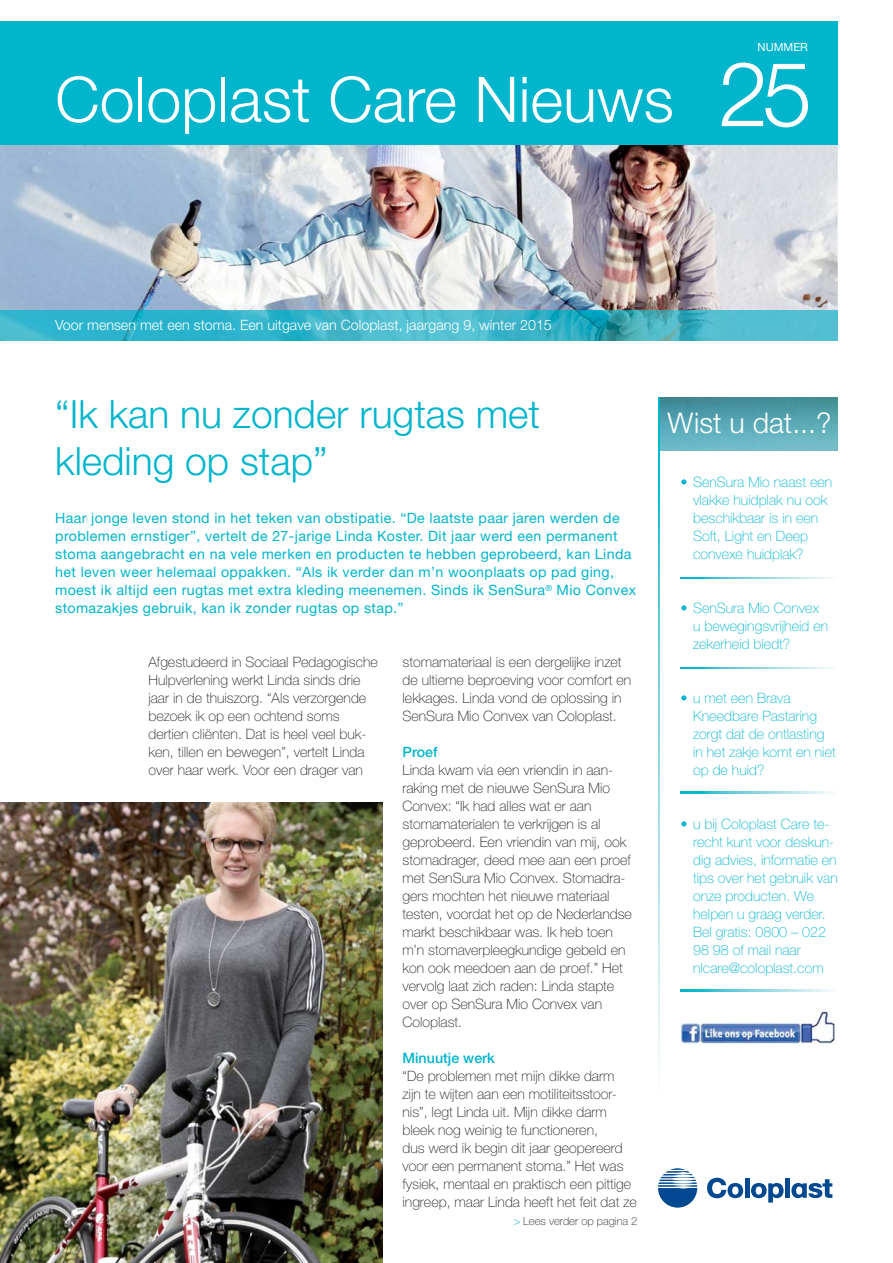
<style>
.page{position:relative;width:893px;height:1263px;background:#fff}
.page>*{position:absolute;margin:0;border:0;box-sizing:border-box;transform-origin:0 0}
.t1{font:300 63px "Helvetica Neue";color:#fff}
.t2{font:300 39px/46.5px "Helvetica Neue";color:#00b5cc}
.t3{font:300 28.5px "Helvetica Neue";color:#fff}
.t4{font:100 14.25px/18px "Helvetica Neue";color:#231f20}
.t5{font:14.25px/18px "Helvetica Neue";letter-spacing:.025em;color:#00b5cc}
.t6{font:100 14.25px/18px "Helvetica Neue";color:#00b5cc}
.t7{font:300 14.25px "Helvetica Neue";color:#fff}
.t8{font:500 14.25px "Helvetica Neue";color:#00b5cc}
.t9{font:100 11.25px "Helvetica Neue";color:#231f20}
.t10{font:11.25px "Helvetica Neue";color:#fff}
.s1{font-size:90px}
.s2{color:#00b5cc}
</style>
<div class="page">
<img style="left:0;top:145px;width:838px;height:165px">
<div style="left:0;top:21px;width:838px;height:124px;background:#00b5cc"></div>
<img style="left:0;top:310px;width:838px;height:30px">
<svg style="left:707px;top:1178px;width:36px;height:20px"></svg>
<hr style="left:745px;top:1178px;width:4px;height:20px;background:#004990">
<div style="left:785px;top:1178px;width:5px;height:20px;background:#004990"></div>
<svg style="left:751px;top:1183px;width:32px;height:20px"></svg>
<svg style="left:791px;top:1179px;width:41px;height:19px"></svg>
<svg style="left:658px;top:1168px;width:39px;height:40px"></svg>
<img style="left:659px;top:397px;width:179px;height:54px">
<svg style="left:658px;top:397px;width:1px;height:678px"></svg>
<svg style="left:680px;top:667px;width:153px;height:2px"></svg>
<svg style="left:680px;top:577px;width:153px;height:2px"></svg>
<svg style="left:680px;top:990px;width:153px;height:1px"></svg>
<svg style="left:680px;top:792px;width:153px;height:1px"></svg>
<img style="left:680px;top:1011px;width:155px;height:33px">
<img style="left:0;top:802px;width:383px;height:461px">
<p class="t10" style="left:757px;top:43px;width:52px">NUMMER</p>
<h1 class="t1" style="left:55px;top:77px;width:758px">Coloplast Care Nieuws <span class="s1">25</span></h1>
<p class="t7" style="left:55px;top:320px;width:498px">Voor mensen met een stoma. Een uitgave van Coloplast, jaargang 9, winter 2015</p>
<h2 class="t2" style="left:55px;top:395px;width:486px">“Ik kan nu zonder rugtas met kleding op stap”</h2>
<p class="t5" style="left:55px;top:511px;width:582px">Haar jonge leven stond in het teken van obstipatie. “De laatste paar jaren werden de problemen ernstiger”, vertelt de 27-jarige Linda Koster. Dit jaar werd een permanent stoma aangebracht en na vele merken en producten te hebben geprobeerd, kan Linda het leven weer helemaal oppakken. “Als ik verder dan m’n woonplaats op pad ging, moest ik altijd een rugtas met extra kleding meenemen. Sinds ik SenSura<sup>®</sup> Mio Convex stomazakjes gebruik, kan ik zonder rugtas op stap.”</p>
<p class="t4" style="left:148px;top:655px;width:231px">Afgestudeerd in Sociaal Pedagogische Hulpverlening werkt Linda sinds drie jaar in de thuiszorg. “Als verzorgende bezoek ik op een ochtend soms dertien cliënten. Dat is heel veel buk&shy;ken, tillen en bewegen”, vertelt Linda over haar werk. Voor een drager van</p>
<p class="t4" style="left:402px;top:655px;width:230px">stomamateriaal is een dergelijke inzet de ultieme beproeving voor comfort en lekkages. Linda vond de oplossing in SenSura Mio Convex van Coloplast.</p>
<p class="t8" style="left:402px;top:747px;width:37px">Proef</p>
<p class="t4" style="left:402px;top:763px;width:231px">Linda kwam via een vriendin in aan&shy;raking met de nieuwe SenSura Mio Convex: “Ik had alles wat er aan stomamaterialen te verkrijgen is al geprobeerd. Een vriendin van mij, ook stomadrager, deed mee aan een proef met SenSura Mio Convex. Stomadra&shy;gers mochten het nieuwe materiaal testen, voordat het op de Nederlandse markt beschikbaar was. Ik heb toen m’n stomaverpleegkundige gebeld en kon ook meedoen aan de proef.” Het vervolg laat zich raden: Linda stapte over op SenSura Mio Convex van Coloplast.</p>
<p class="t8" style="left:402px;top:1053px;width:94px">Minuutje werk</p>
<p class="t4" style="left:402px;top:1069px;width:236px">“De problemen met mijn dikke darm<br>zijn te wijten aan een motiliteitsstoor&shy;nis”, legt Linda uit. Mijn dikke darm bleek nog weinig te functioneren,<br>dus werd ik begin dit jaar geopereerd voor een permanent stoma.” Het was fysiek, mentaal en praktisch een pittige ingreep, maar Linda heeft het feit dat ze</p>
<p class="t9" style="left:513px;top:1217px;width:126px"><span class="s2">&gt;</span> Lees verder op pagina 2</p>
<h3 class="t3" style="left:668px;top:413px;width:165px">Wist u dat...?</h3>
<p class="t6" style="left:693px;top:475px;width:141px;text-indent:-13px">• SenSura Mio naast een vlakke huidplak nu ook beschikbaar is in een<br>Soft, Light en Deep convexe huidplak?</p>
<p class="t6" style="left:693px;top:601px;width:136px;text-indent:-13px">• SenSura Mio Convex u bewegingsvrijheid en zekerheid biedt?</p>
<p class="t6" style="left:693px;top:691px;width:144px;text-indent:-13px">• u met een Brava<br>Kneedbare Pastaring zorgt dat de ontlasting in het zakje komt en niet op de huid?</p>
<p class="t6" style="left:693px;top:817px;width:146px;text-indent:-13px">• u bij Coloplast Care te&shy;recht kunt voor deskun&shy;dig advies, informatie en tips over het gebruik van onze producten. We helpen u graag verder.<br>Bel gratis: 0800 – 022<br>98 98 of mail naar nlcare@coloplast.com</p>
</div>
